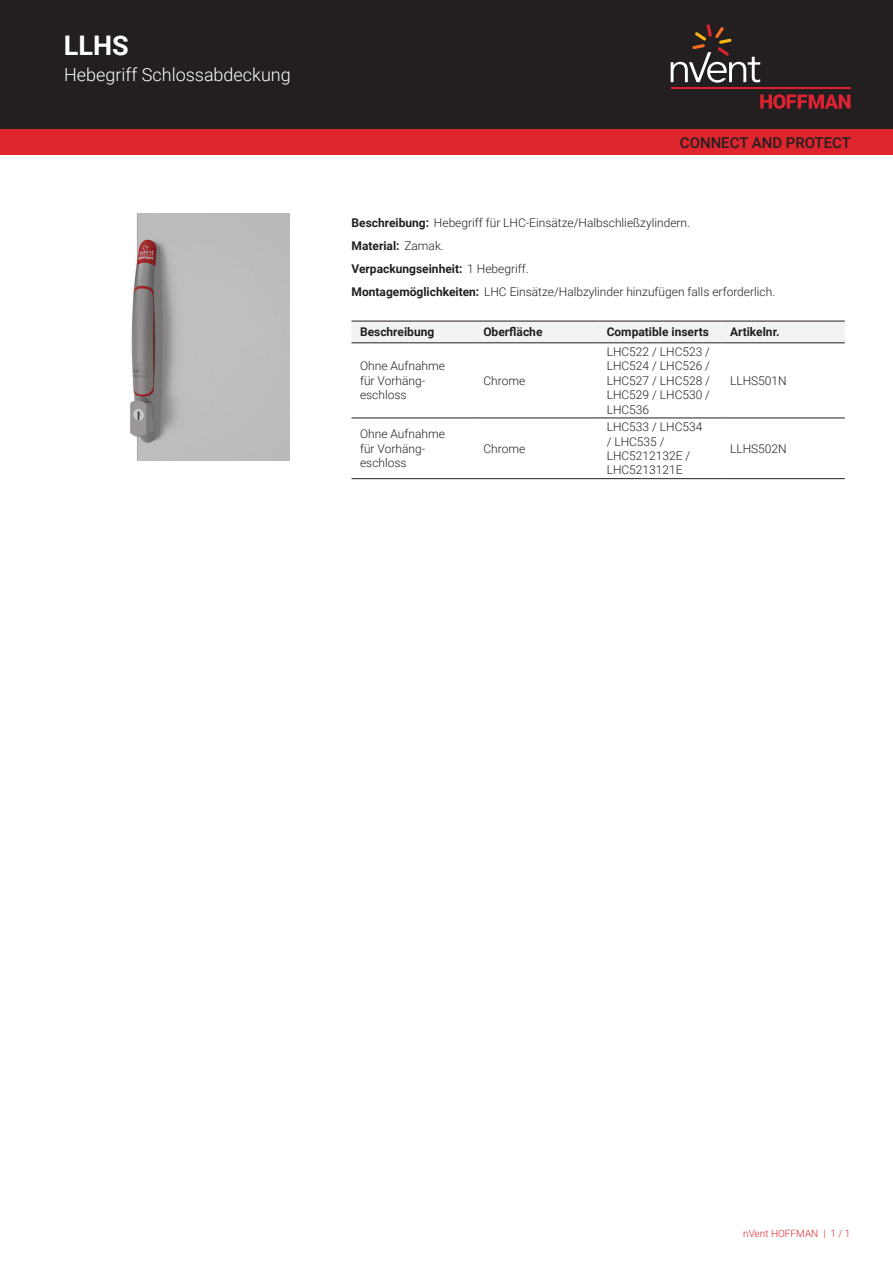
<style>
.page{position:relative;width:893px;height:1263px;background:#fff}
.page>*{position:absolute;margin:0;border:0;box-sizing:border-box;transform-origin:0 0}
.t1{font:700 27px "Roboto";color:#fff}
.t2{font:300 18px "Roboto";color:#fff}
.t3{font:500 15px "Roboto";color:#231f20}
.t4{font:300 12px/14.4px "Roboto";color:#231f20}
.t5{font:700 12px "Roboto";color:#231f20}
.t6{font:300 10.05px "Roboto";color:#de252e}
.s1{font-weight:700}
</style>
<div class="page">
<div style="left:0;top:0;width:893px;height:129px;background:#231f20"></div>
<svg style="left:760px;top:94px;width:90px;height:15px"></svg>
<hr style="left:671px;top:88px;width:179px;height:1px;background:#db2230">
<svg style="left:671px;top:24px;width:89px;height:59px"></svg>
<div style="left:0;top:129px;width:893px;height:26px;background:#de252e"></div>
<div style="left:351px;top:322px;width:494px;height:21px;background:#f2f3f4"></div>
<hr style="left:351px;top:321px;width:124px;height:1px;background:#231f20">
<hr style="left:475px;top:321px;width:123px;height:1px;background:#231f20">
<hr style="left:598px;top:321px;width:123px;height:1px;background:#231f20">
<hr style="left:721px;top:321px;width:124px;height:1px;background:#231f20">
<hr style="left:351px;top:418px;width:124px;height:1px;background:#231f20">
<hr style="left:475px;top:418px;width:123px;height:1px;background:#231f20">
<hr style="left:598px;top:418px;width:123px;height:1px;background:#231f20">
<hr style="left:721px;top:418px;width:124px;height:1px;background:#231f20">
<hr style="left:351px;top:478px;width:124px;height:1px;background:#231f20">
<hr style="left:475px;top:478px;width:123px;height:1px;background:#231f20">
<hr style="left:598px;top:478px;width:123px;height:1px;background:#231f20">
<hr style="left:721px;top:478px;width:124px;height:1px;background:#231f20">
<hr style="left:351px;top:343px;width:124px;height:1px;background:#231f20">
<hr style="left:475px;top:343px;width:123px;height:1px;background:#231f20">
<hr style="left:598px;top:343px;width:123px;height:1px;background:#231f20">
<hr style="left:721px;top:343px;width:124px;height:1px;background:#231f20">
<img style="left:130px;top:213px;width:159px;height:247px">
<h1 class="t1" style="left:64px;top:27px;width:66px">LLHS</h1>
<h2 class="t2" style="left:64px;top:62px;width:228px">Hebegriff Schlossabdeckung</h2>
<p class="t3" style="left:680px;top:132px;width:173px">CONNECT AND PROTECT</p>
<p class="t4" style="left:351px;top:211px;width:425px;line-height:23px"><span class="s1">Beschreibung:</span> Hebegriff für LHC-Einsätze/Halbschließzylindern.<br><span class="s1">Material:</span> Zamak.<br><span class="s1">Verpackungseinheit:</span> 1 Hebegriff.<br><span class="s1">Montagemöglichkeiten:</span> LHC Einsätze/Halbzylinder hinzufügen falls erforderlich.</p>
<p class="t5" style="left:360px;top:324px;width:76px">Beschreibung</p>
<p class="t5" style="left:483px;top:324px;width:61px">Oberfläche</p>
<p class="t5" style="left:607px;top:324px;width:104px">Compatible inserts</p>
<p class="t5" style="left:730px;top:324px;width:51px">Artikelnr.</p>
<p class="t4" style="left:360px;top:359px;width:86px">Ohne Aufnahme für Vorhäng&shy;eschloss</p>
<p class="t4" style="left:607px;top:344px;width:105px;text-align:justify">LHC522 / LHC523 / LHC524 / LHC526 / LHC527 / LHC528 / LHC529 / LHC530 / LHC536</p>
<p class="t4" style="left:483px;top:373px;width:43px">Chrome</p>
<p class="t4" style="left:730px;top:373px;width:58px">LLHS501N</p>
<p class="t4" style="left:360px;top:426px;width:86px">Ohne Aufnahme für Vorhäng&shy;eschloss</p>
<p class="t4" style="left:483px;top:441px;width:43px">Chrome</p>
<p class="t4" style="left:607px;top:419px;width:97px">LHC533 / LHC534 / LHC535 /<br>LHC5212132E /<br>LHC5213121E</p>
<p class="t4" style="left:730px;top:441px;width:58px">LLHS502N</p>
<p class="t6" style="left:743px;top:1226px;width:109px">nVent HOFFMAN | 1 / 1</p>
</div>
